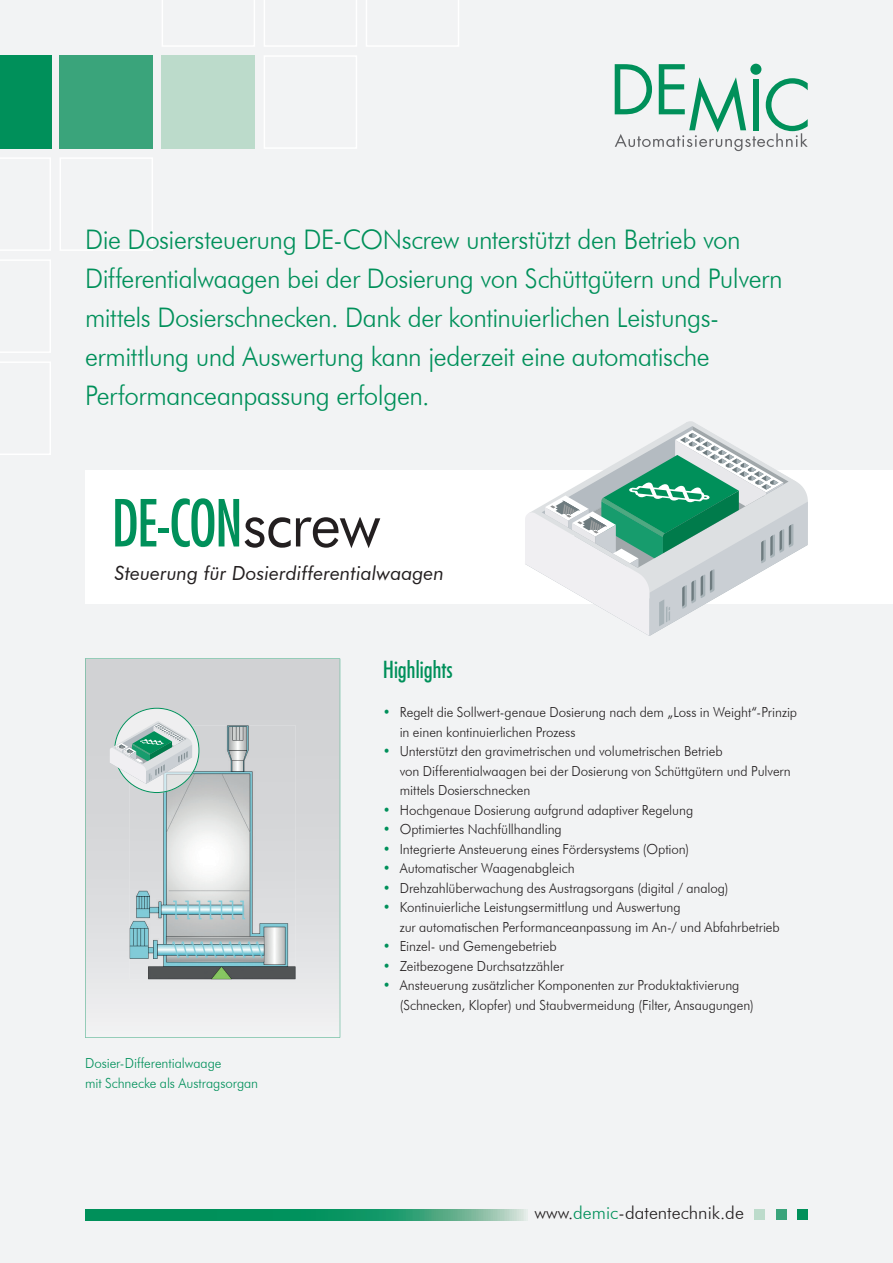
<style>
.page{position:relative;width:893px;height:1263px;background:#f2f3f4}
.page>*{position:absolute;margin:0;border:0;box-sizing:border-box;transform-origin:0 0}
.t1{font:condensed 63px "Futura LT";color:#00905a;scale:.93 1}
.t2{font:300 27px/39px "Futura BT";letter-spacing:-.015em;color:#00905a;scale:.96 1}
.t3{font:500 condensed 24px "Futura BT";letter-spacing:-.015em;color:#00905a;scale:.96 1}
.t4{font:italic 19.5px "Futura BT";color:#231f20}
.t5{font:300 18px "Futura BT";color:#231f20}
.t6{font:300 13.8px/19.5px "Futura BT";letter-spacing:-.005em;color:#231f20;scale:.96 1}
.t7{font:300 13.8px/19.5px "Futura BT";letter-spacing:-.005em;color:#00905a;scale:.96 1}
.s1{font-family:"Futura BT";font-stretch:normal;color:#231f20}
.s2{color:#00905a}
</style>
<div class="page">
<div style="left:0;top:55px;width:51px;height:94px;background:#00905a"></div>
<div style="left:264px;top:55px;width:93px;height:94px;border:2px solid #fff"></div>
<div style="left:60px;top:55px;width:93px;height:94px;background:#3aa47b"></div>
<div style="left:162px;top:55px;width:93px;height:94px;background:#bcdbcb"></div>
<svg style="left:264px;top:0;width:93px;height:46px"></svg>
<svg style="left:162px;top:0;width:93px;height:46px"></svg>
<svg style="left:366px;top:0;width:93px;height:46px"></svg>
<svg style="left:0;top:158px;width:51px;height:93px"></svg>
<div style="left:60px;top:157px;width:93px;height:94px;border:2px solid #fff"></div>
<svg style="left:0;top:362px;width:51px;height:93px"></svg>
<svg style="left:615px;top:64px;width:193px;height:87px"></svg>
<div style="left:753px;top:79px;width:6px;height:51px;background:#00905a"></div>
<div style="left:797px;top:1209px;width:11px;height:11px;background:#00905a"></div>
<div style="left:776px;top:1209px;width:10px;height:11px;background:#3aa47b"></div>
<div style="left:755px;top:1209px;width:10px;height:11px;background:#bcdbcb"></div>
<svg style="left:85px;top:1209px;width:442px;height:11px;background:#249d6f"></svg>
<svg style="left:0;top:260px;width:51px;height:93px"></svg>
<div style="left:85px;top:470px;width:808px;height:134px;background:#fff"></div>
<svg style="left:85px;top:659px;width:255px;height:379px;fill:#d7d8da"></svg>
<img style="left:130px;top:725px;width:166px;height:254px">
<img style="left:130px;top:725px;width:69px;height:68px">
<svg style="left:110px;top:708px;width:82px;height:76px"></svg>
<svg style="left:525px;top:421px;width:283px;height:215px"></svg>
<p class="t2" style="left:85px;top:220px;width:728px">Die Dosiersteuerung DE-CONscrew unterstützt den Betrieb von Differentialwaagen bei der Dosierung von Schüttgütern und Pulvern mittels Dosierschnecken. Dank der kontinuierlichen Leistungs - ermittlung und Auswertung kann jederzeit eine automatische Performance anpassung erfolgen.</p>
<h1 class="t1" style="left:112px;top:485px;width:290px">DE-CON<span class="s1">screw</span></h1>
<h3 class="t4" style="left:115px;top:562px;width:331px">Steuerung für Dosierdifferentialwaagen</h3>
<p class="t7" style="left:85px;top:1053px;width:182px">Dosier-Differentialwaage<br>mit Schnecke als Austragsorgan</p>
<h3 class="t3" style="left:383px;top:655px;width:74px">Highlights</h3>
<p class="t6" style="left:400px;top:702px;width:415px;text-indent:-17px"><span class="s2">•</span> Regelt die Sollwert-genaue Dosierung nach dem „Loss in Weight“-Prinzip in einen kontinuierlichen Prozess</p>
<p class="t6" style="left:400px;top:741px;width:409px;text-indent:-17px"><span class="s2">•</span> Unterstützt den gravimetrischen und volumetrischen Betrieb<br>von Differentialwaagen bei der Dosierung von Schüttgütern und Pulvern mittels Dosierschnecken</p>
<p class="t6" style="left:383px;top:800px;width:325px"><span class="s2">•</span> Hochgenaue Dosierung aufgrund adaptiver Regelung</p>
<p class="t6" style="left:383px;top:819px;width:188px"><span class="s2">•</span> Optimiertes Nachfüllhandling</p>
<p class="t6" style="left:383px;top:839px;width:321px"><span class="s2">•</span> Integrierte Ansteuerung eines Fördersystems (Option)</p>
<p class="t6" style="left:383px;top:858px;width:201px"><span class="s2">•</span> Automatischer Waagenabgleich</p>
<p class="t6" style="left:383px;top:878px;width:362px"><span class="s2">•</span> Drehzahlüberwachung des Austragsorgans (digital / analog)</p>
<p class="t6" style="left:400px;top:897px;width:397px;text-indent:-17px"><span class="s2">•</span> Kontinuierliche Leistungsermittlung und Auswertung<br>zur automatischen Performanceanpassung im An-/ und Abfahrbetrieb</p>
<p class="t6" style="left:383px;top:936px;width:183px"><span class="s2">•</span> Einzel- und Gemengebetrieb</p>
<p class="t6" style="left:383px;top:956px;width:190px"><span class="s2">•</span> Zeitbezogene Durchsatzzähler</p>
<p class="t6" style="left:400px;top:975px;width:370px;text-indent:-17px"><span class="s2">•</span> Ansteuerung zusätzlicher Komponenten zur Produktaktivierung (Schnecken, Klopfer) und Staubvermeidung (Filter, Ansaugungen)</p>
<h3 class="t5" style="left:534px;top:1202px;width:211px">www.<span class="s2">demic</span>-datentechnik.de</h3>
</div>
